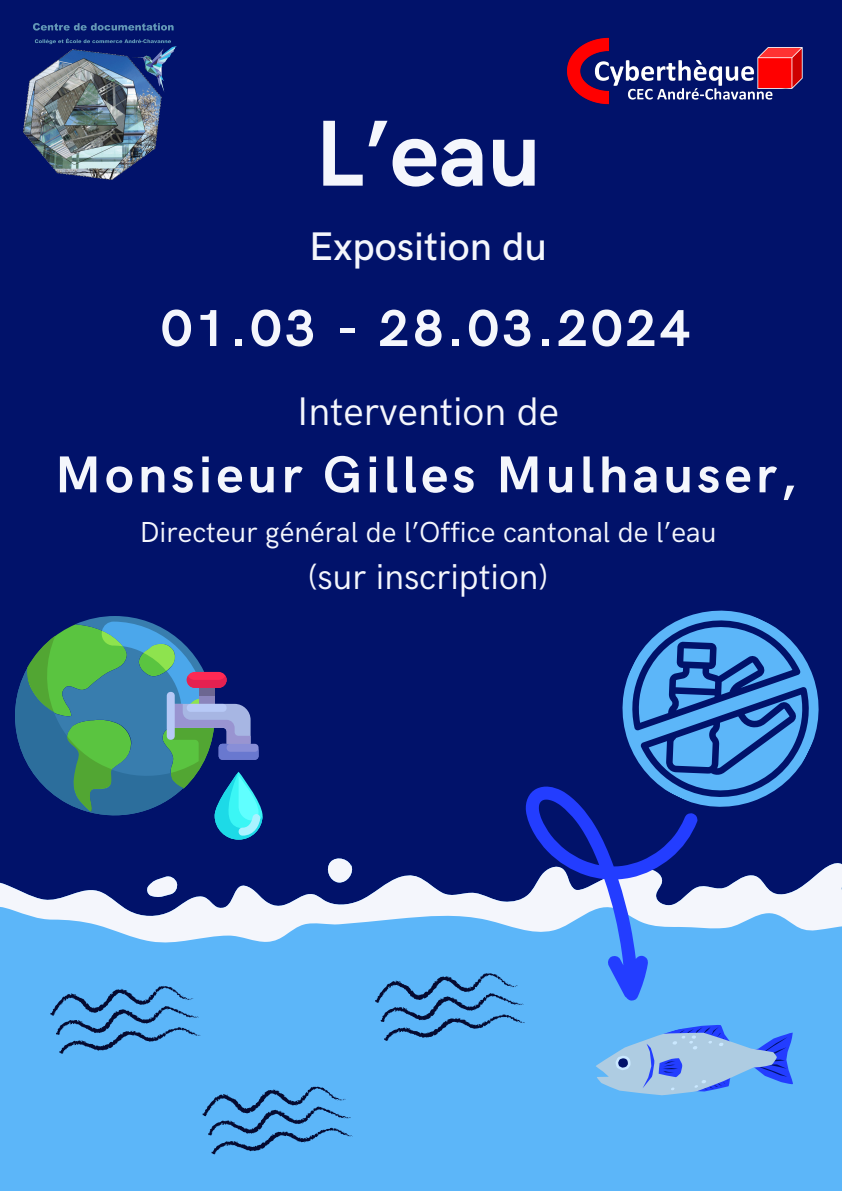
<style>
.page{position:relative;width:842px;height:1191px;background:#fff}
.page>*{position:absolute;margin:0;border:0;box-sizing:border-box;transform-origin:0 0}
.t1{font:700 94px "HK Grotesk";color:#f4f6fc}
.t2{font:700 52px "HK Grotesk";letter-spacing:.08em;color:#f4f6fc}
.t3{font:40px "HK Grotesk";color:#f4f6fc}
.t4{font:500 40px "HK Grotesk";color:#f4f6fc}
.t5{font:36px "HK Grotesk";color:#f4f6fc}
.t6{font:29px "HK Grotesk";color:#f4f6fc}
</style>
<div class="page">
<div style="left:0;top:0;width:842px;height:1190px;background:#01126a"></div>
<div style="left:0;top:945px;width:842px;height:245px;background:#5cb6f9"></div>
<svg style="left:0;top:858px;width:842px;height:87px"></svg>
<svg style="left:50px;top:985px;width:150px;height:68px;background:#4e9bda"></svg>
<svg style="left:202px;top:1085px;width:150px;height:69px;background:#4e9cda"></svg>
<svg style="left:84px;top:616px;width:62px;height:5px"></svg>
<svg style="left:15px;top:621px;width:248px;height:218px"></svg>
<svg style="left:375px;top:610px;width:440px;height:505px"></svg>
<img style="left:567px;top:37px;width:236px;height:68px">
<img style="left:23px;top:23px;width:153px;height:156px">
<p class="t1" style="left:315px;top:101px;width:228px">L’eau</p>
<h3 class="t4" style="left:309px;top:224px;width:239px">Exposition du</h3>
<h2 class="t2" style="left:162px;top:299px;width:530px">01.03 - 28.03.2024</h2>
<h3 class="t3" style="left:297px;top:389px;width:264px">Intervention de</h3>
<h2 class="t2" style="left:55px;top:445px;width:743px">Monsieur Gilles Mulhauser,</h2>
<p class="t6" style="left:140px;top:515px;width:578px">Directeur général de l’Office cantonal de l’eau</p>
<p class="t5" style="left:308px;top:556px;width:242px">(sur inscription)</p>
</div>
